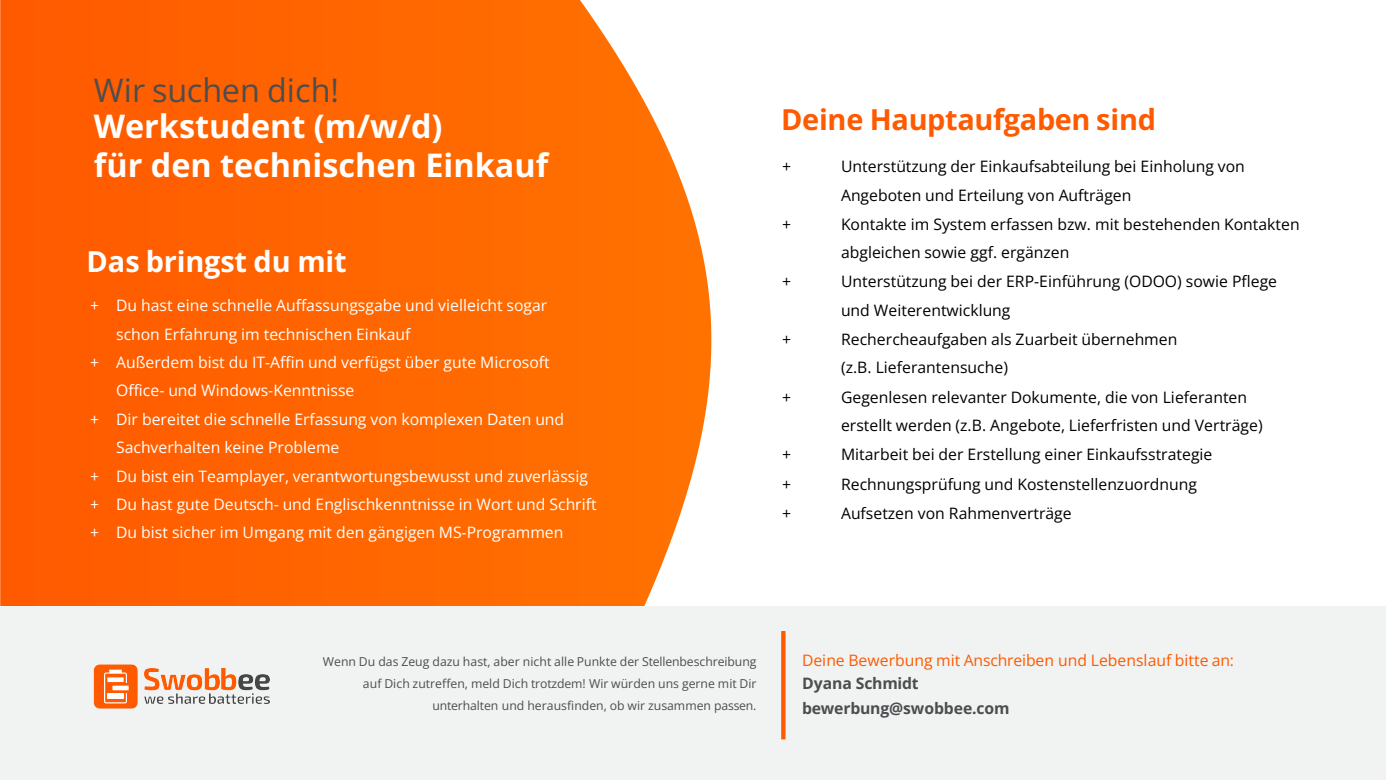
<style>
.page{position:relative;width:1386px;height:780px;background:#fff}
.page>*{position:absolute;margin:0;border:0;box-sizing:border-box;transform-origin:0 0}
.t1{font:700 32.38px/38.9px "Open Sans";color:#fff}
.t2{font:32.38px "Open Sans";color:#4c4d4f}
.t3{font:700 28.88px "Open Sans";letter-spacing:-.01em;color:#ff5a00}
.t4{font:700 28.88px "Open Sans";letter-spacing:-.005em;color:#fff}
.t5{font:15.75px/28.3px "Open Sans";color:#000}
.t6{font:15.75px/28.3px "Open Sans";color:#fff}
.t7{font:15.75px "Open Sans";color:#ff5a00}
.t8{font:700 15.75px/25.2px "Open Sans";letter-spacing:-.01em;color:#4c4d4f}
.t9{font:12.25px/22.1px "Open Sans";color:#4c4d4f;text-align:right}
</style>
<div class="page">
<img style="left:0;top:0;width:556px;height:606px">
<svg style="left:556px;top:0;width:156px;height:606px;fill:#ff7000"></svg>
<div style="left:0;top:606px;width:1385px;height:173px;background:#f1f2f2"></div>
<svg style="left:94px;top:664px;width:44px;height:44px"></svg>
<img style="left:145px;top:668px;width:64px;height:35px">
<img style="left:209px;top:668px;width:60px;height:35px">
<svg style="left:781px;top:631px;width:4px;height:108px"></svg>
<h2 class="t2" style="left:94px;top:68px;width:247px">Wir suchen dich!</h2>
<p class="t1" style="left:94px;top:106px;width:456px">Werkstudent (m/w/d)<br>für den technischen Einkauf</p>
<p class="t4" style="left:87px;top:241px;width:261px">Das bringst du mit</p>
<p class="t6" style="left:116px;top:291px;width:432px;text-indent:-26px">+ Du hast eine schnelle Auffassungsgabe und vielleicht sogar schon Erfahrung im technischen Einkauf</p>
<p class="t6" style="left:116px;top:347px;width:435px;text-indent:-26px">+ Außerdem bist du IT-Affin und verfügst über gute Microsoft<br>Office- und Windows-Kenntnisse</p>
<p class="t6" style="left:116px;top:404px;width:449px;text-indent:-26px">+ Dir bereitet die schnelle Erfassung von komplexen Daten und<br>Sachverhalten keine Probleme</p>
<p class="t6" style="left:90px;top:461px;width:499px">+ Du bist ein Teamplayer, verantwortungsbewusst und zuverlässig</p>
<p class="t6" style="left:90px;top:489px;width:508px">+ Du hast gute Deutsch- und Englischkenntnisse in Wort und Schrift</p>
<p class="t6" style="left:90px;top:518px;width:475px">+ Du bist sicher im Umgang mit den gängigen MS-Programmen</p>
<p class="t3" style="left:781px;top:99px;width:376px">Deine Hauptaufgaben sind</p>
<p class="t5" style="left:782px;top:152px;width:11px">+</p>
<p class="t5" style="left:841px;top:152px;width:405px">Unterstützung der Einkaufsabteilung bei Einholung von<br>Angeboten und Erteilung von Aufträgen</p>
<p class="t5" style="left:782px;top:209px;width:11px">+</p>
<p class="t5" style="left:841px;top:209px;width:460px">Kontakte im System erfassen bzw. mit bestehenden Kontakten abgleichen sowie ggf. ergänzen</p>
<p class="t5" style="left:782px;top:267px;width:11px">+</p>
<p class="t5" style="left:841px;top:267px;width:437px">Unterstützung bei der ERP-Einführung (ODOO) sowie Pflege und Weiterentwicklung</p>
<p class="t5" style="left:782px;top:324px;width:11px">+</p>
<p class="t5" style="left:841px;top:324px;width:338px">Rechercheaufgaben als Zuarbeit übernehmen (z.B. Lieferantensuche)</p>
<p class="t5" style="left:782px;top:382px;width:11px">+</p>
<p class="t5" style="left:841px;top:382px;width:423px">Gegenlesen relevanter Dokumente, die von Lieferanten erstellt werden (z.B. Angebote, Lieferfristen und Verträge)</p>
<p class="t5" style="left:782px;top:440px;width:11px">+</p>
<p class="t5" style="left:841px;top:440px;width:373px">Mitarbeit bei der Erstellung einer Einkaufsstrategie</p>
<p class="t5" style="left:782px;top:469px;width:11px">+</p>
<p class="t5" style="left:841px;top:469px;width:357px">Rechnungsprüfung und Kostenstellenzuordnung</p>
<p class="t5" style="left:782px;top:498px;width:11px">+</p>
<p class="t5" style="left:841px;top:498px;width:232px">Aufsetzen von Rahmenverträge</p>
<p class="t9" style="left:323px;top:650px;width:435px">Wenn Du das Zeug dazu hast, aber nicht alle Punkte der Stellenbeschreibung</p>
<p class="t9" style="left:363px;top:672px;width:395px">auf Dich zutreffen, meld Dich trotzdem! Wir würden uns gerne mit Dir unterhalten und herausfinden, ob wir zusammen passen.</p>
<p class="t7" style="left:801px;top:648px;width:433px">Deine Bewerbung mit Anschreiben und Lebenslauf bitte an:</p>
<p class="t8" style="left:802px;top:669px;width:209px">Dyana Schmidt bewerbung@swobbee.com</p>
</div>
